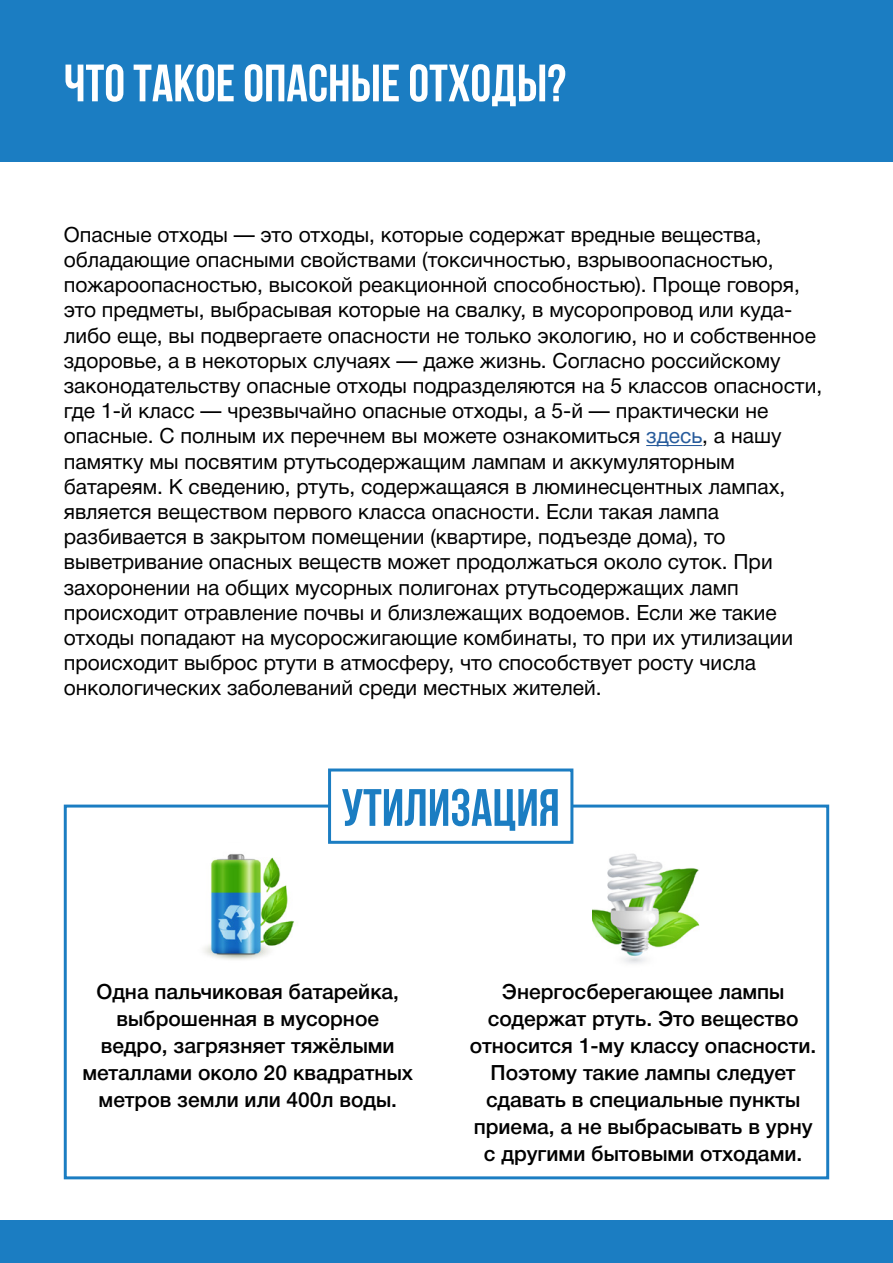
<style>
.page{position:relative;width:893px;height:1263px;background:#fff}
.page>*{position:absolute;margin:0;border:0;box-sizing:border-box;transform-origin:0 0}
.t1{font:700 52.5px "Bebas Neue";color:#fff}
.t2{font:700 52.5px "Bebas Neue";color:#1b7dc2}
.t3{font:21px/25.2px "Helvetica Neue Cyr";color:#000}
.t4{font:500 21px/27px "Helvetica Neue Cyr";color:#000;text-align:center}
.s1{color:#275b9b}
</style>
<div class="page">
<div style="left:64px;top:804px;width:765px;height:375px;border:3px solid #1b7dc2"></div>
<div style="left:0;top:0;width:893px;height:162px;background:#1b7dc2"></div>
<div style="left:0;top:1220px;width:893px;height:43px;background:#1b7dc2"></div>
<hr style="left:646px;top:445px;width:56px;height:1px;background:#275b9b">
<div style="left:330px;top:770px;width:242px;height:72px;background:#fff"></div>
<div style="left:328px;top:768px;width:245px;height:76px;border:3px solid #1b7dc2"></div>
<img style="left:592px;top:853px;width:108px;height:111px">
<img style="left:204px;top:854px;width:91px;height:106px">
<p class="t1" style="left:64px;top:54px;width:504px">Что такое опасные отходы?</p>
<p class="t3" style="left:64px;top:222px;width:760px">Опасные отходы — это отходы, которые содержат вредные вещества, обладающие опасными свойствами (токсичностью, взрывоопасностью, пожароопасностью, высокой реакционной способностью). Проще говоря, это предметы, выбрасывая которые на свалку, в мусоропровод или куда&shy;либо еще, вы подвергаете опасности не только экологию, но и собственное здоровье, а в некоторых случаях — даже жизнь. Согласно российскому законодательству опасные отходы подразделяются на 5 классов опасности, где 1-й класс — чрезвычайно опасные отходы, а 5-й — практически не опасные. С полным их перечнем вы можете ознакомиться <span class="s1">здесь</span>, а нашу памятку мы посвятим ртутьсодержащим лампам и аккумуляторным батареям. К сведению, ртуть, содержащаяся в люминесцентных лампах, является веществом первого класса опасности. Если такая лампа разбивается в закрытом помещении (квартире, подъезде дома), то выветривание опасных веществ может продолжаться около суток. При захоронении на общих мусорных полигонах ртутьсодержащих ламп происходит отравление почвы и близлежащих водоемов. Если же такие отходы попадают на мусоросжигающие комбинаты, то при их утилизации происходит выброс ртути в атмосферу, что способствует росту числа онкологических заболеваний среди местных жителей.</p>
<p class="t2" style="left:342px;top:779px;width:220px">утилизация</p>
<p class="t4" style="left:82px;top:979px;width:332px">Одна пальчиковая батарейка, выброшенная в мусорное ведро, загрязняет тяжёлыми металлами около 20 квадратных метров земли или 400л воды.</p>
<p class="t4" style="left:470px;top:979px;width:348px">Энергосберегающее лампы содержат ртуть. Это вещество относится 1-му классу опасности.<br>Поэтому такие лампы следует сдавать в специальные пункты приема, а не выбрасывать в урну с другими бытовыми отходами.</p>
</div>
